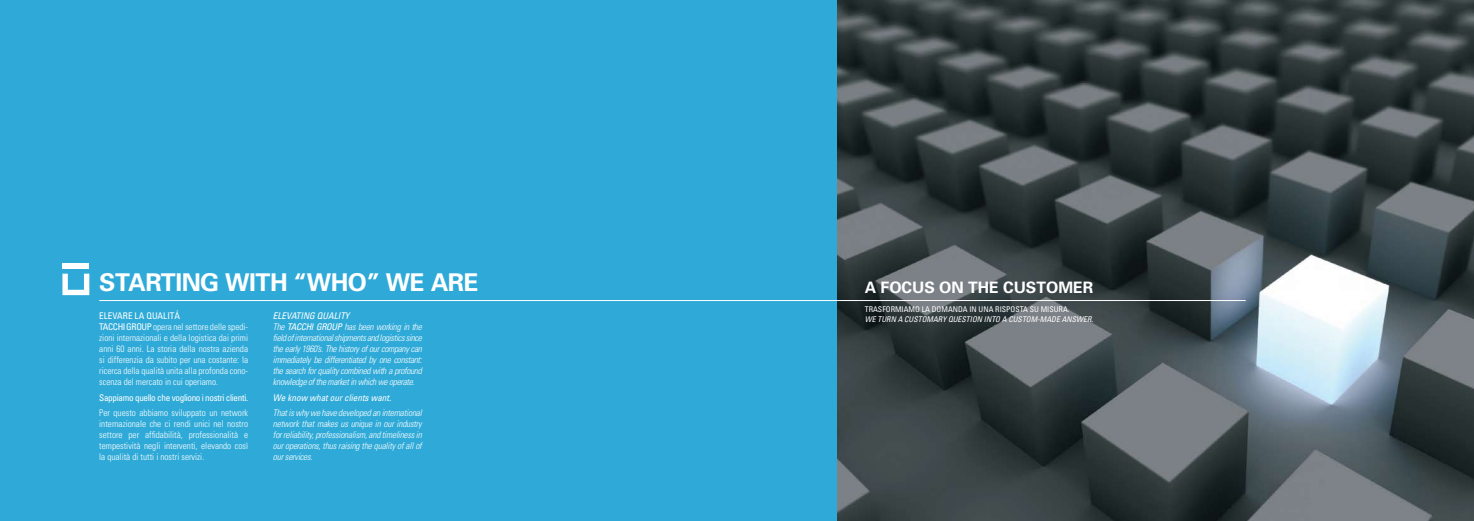
<style>
.page{position:relative;width:1474px;height:521px;background:#fff}
.page>*{position:absolute;margin:0;border:0;box-sizing:border-box;transform-origin:0 0}
.t1{font:700 24.5px "Univers";letter-spacing:-.02em;color:#fff}
.t2{font:700 15.75px "Univers";color:#fff}
.t3{font:italic 300 condensed 9.19px/11px "Univers";letter-spacing:-.035em;color:#fff}
.t4{font:300 condensed 9.19px/11px "Univers";color:#fff}
.t5{font:condensed 9.19px "Univers";letter-spacing:-.035em;color:#fff}
.t6{font:italic condensed 9.19px "Univers";color:#fff}
.t7{font:italic condensed 7.88px "Univers";color:#fff}
.t8{font:condensed 7.88px "Univers";color:#fff}
.s1{font-weight:400}
</style>
<div class="page">
<img style="left:836px;top:0;width:637px;height:521px">
<div style="left:0;top:0;width:836px;height:521px;background:#2faad8"></div>
<hr style="left:99px;top:300px;width:1146px;height:1px;background:#fff">
<svg style="left:62px;top:274px;width:27px;height:21px"></svg>
<div style="left:62px;top:263px;width:27px;height:5px;background:#fff"></div>
<h1 class="t1" style="left:99px;top:266px;width:32px">START</h1>
<h1 class="t1" style="left:175px;top:266px;width:305px">ING WITH “WHO” WE ARE</h1>
<p class="t4" style="left:99px;top:310px;width:150px"><span class="s1">ELEVARE LA QUALITÁ<br>TACCHI GROUP</span> opera nel settore delle spedi&shy;zioni internazionali e della logistica dai primi anni 60 anni. La storia della nostra azienda si differenzia da subito per una costante: la ricerca della qualità unita alla profonda cono&shy;scenza del mercato in cui operiamo.</p>
<p class="t5" style="left:99px;top:391px;width:150px">Sappiamo quello che vogliono i nostri clienti.</p>
<p class="t4" style="left:99px;top:407px;width:150px;text-align:justify">Per questo abbiamo sviluppato un network internazionale che ci rendi unici nel nostro settore per affidabilità, professionalità e tempestività negli interventi, elevando così la qualità di tutti i nostri servizi.</p>
<p class="t3" style="left:273px;top:310px;width:150px"><span class="s1">ELEVATING QUALITY<br></span>The <span class="s1">TACCHI GROUP</span> has been working in the field of international shipments and logistics since the early 1960’s. The history of our company can immediately be differentiated by one constant: the search for quality combined with a profound knowledge of the market in which we operate.</p>
<p class="t6" style="left:273px;top:391px;width:120px">We know what our clients want.</p>
<p class="t3" style="left:273px;top:407px;width:150px;text-align:justify">That is why we have developed an international network that makes us unique in our industry for reliability, professionalism, and timeliness in our operations, thus raising the quality of all of our services.</p>
<h2 class="t2" style="left:864px;top:277px;width:230px">A FOCUS ON THE CUSTOMER</h2>
<p class="t8" style="left:864px;top:304px;width:206px">TRASFORMIAMO LA DOMANDA IN UNA RISPOSTA SU MISURA.</p>
<p class="t7" style="left:864px;top:314px;width:230px">WE TURN A CUSTOMARY QUESTION INTO A CUSTOM-MADE ANSWER.</p>
</div>
